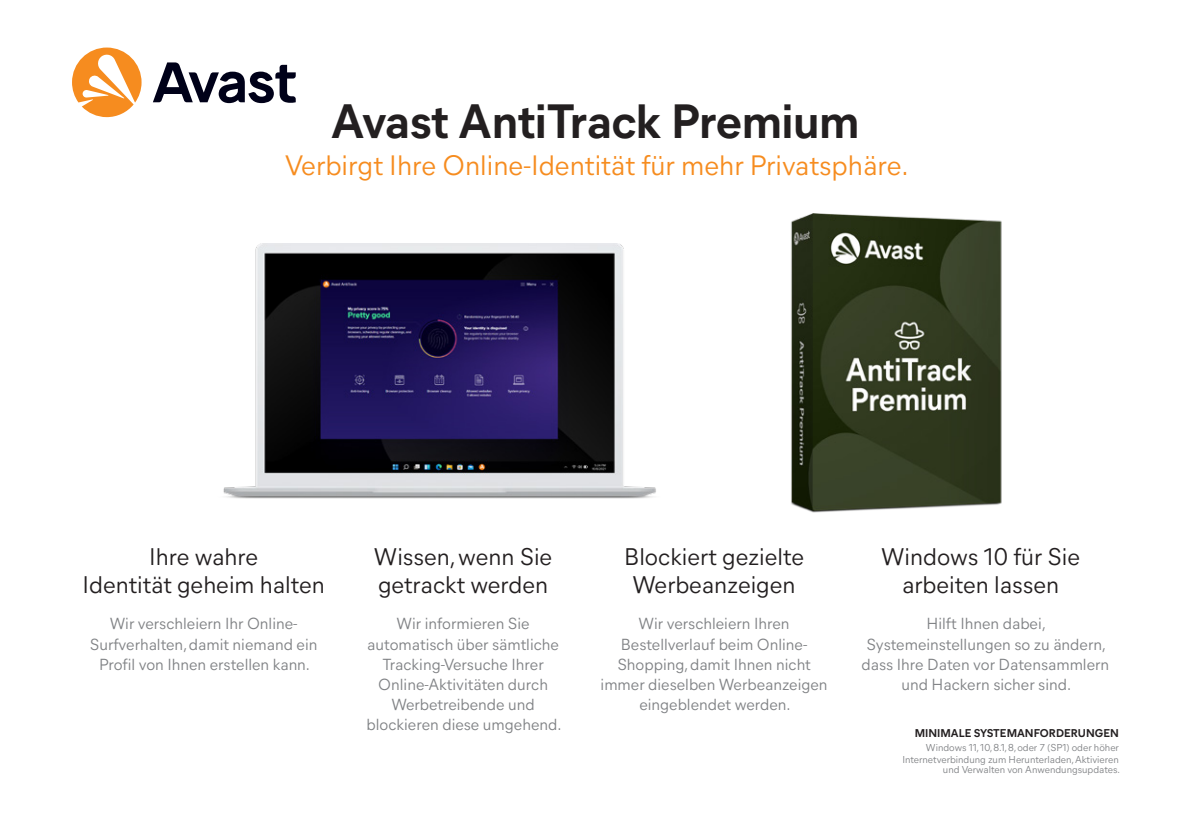
<style>
.page{position:relative;width:1191px;height:840px;background:#fff}
.page>*{position:absolute;margin:0;border:0;box-sizing:border-box;transform-origin:0 0}
.t1{font:700 48px "Mier B";color:#231f20}
.t2{font:28px "Mier B";color:#f68c1f}
.t3{font:24px/28.8px "Mier B";color:#231f20;text-align:center}
.t4{font:16px/20px "Mier B";color:#808285;text-align:center}
.t5{font:700 11.2px "Mier B";color:#231f20}
.t6{font:10px/11.6px "Mier B";color:#808285;text-align:right}
</style>
<div class="page">
<svg style="left:72px;top:47px;width:70px;height:70px"></svg>
<svg style="left:153px;top:62px;width:143px;height:41px"></svg>
<img style="left:791px;top:213px;width:211px;height:299px">
<img style="left:223px;top:244px;width:433px;height:254px">
<h1 class="t1" style="left:331px;top:86px;width:529px">Avast AntiTrack Premium</h1>
<h2 class="t2" style="left:285px;top:145px;width:625px">Verbirgt Ihre Online-Identität für mehr Privatsphäre.</h2>
<h3 class="t3" style="left:82px;top:540px;width:244px">Ihre wahre<br>Identität geheim halten</h3>
<h3 class="t3" style="left:374px;top:540px;width:180px;text-align:left">Wissen, wenn Sie getrackt werden</h3>
<h3 class="t3" style="left:624px;top:540px;width:181px">Blockiert gezielte<br>Werbeanzeigen</h3>
<h3 class="t3" style="left:881px;top:540px;width:200px">Windows 10 für Sie arbeiten lassen</h3>
<p class="t4" style="left:90px;top:612px;width:229px">Wir verschleiern Ihr Online-<br>Surfverhalten, damit niemand ein<br>Profil von Ihnen erstellen kann.</p>
<p class="t4" style="left:366px;top:612px;width:197px">Wir informieren Sie automatisch über sämtliche<br>Tracking-Versuche Ihrer<br>Online-Aktivitäten durch<br>Werbetreibende und blockieren diese umgehend.</p>
<p class="t4" style="left:600px;top:612px;width:228px">Wir verschleiern Ihren<br>Bestellverlauf beim Online-<br>Shopping, damit Ihnen nicht immer dieselben Werbeanzeigen eingeblendet werden.</p>
<p class="t4" style="left:861px;top:612px;width:249px">Hilft Ihnen dabei,<br>Systemeinstellungen so zu ändern, dass Ihre Daten vor Datensammlern und Hackern sicher sind.</p>
<p class="t5" style="left:914px;top:724px;width:206px">MINIMALE SYSTEMANFORDERUNGEN</p>
<p class="t6" style="left:902px;top:741px;width:218px">Windows 11, 10, 8.1, 8, oder 7 (SP1) oder höher<br>Internetverbindung zum Herunterladen, Aktivieren</p>
<p class="t6" style="left:943px;top:762px;width:179px">und Verwalten von Anwendungsupdates.</p>
</div>
